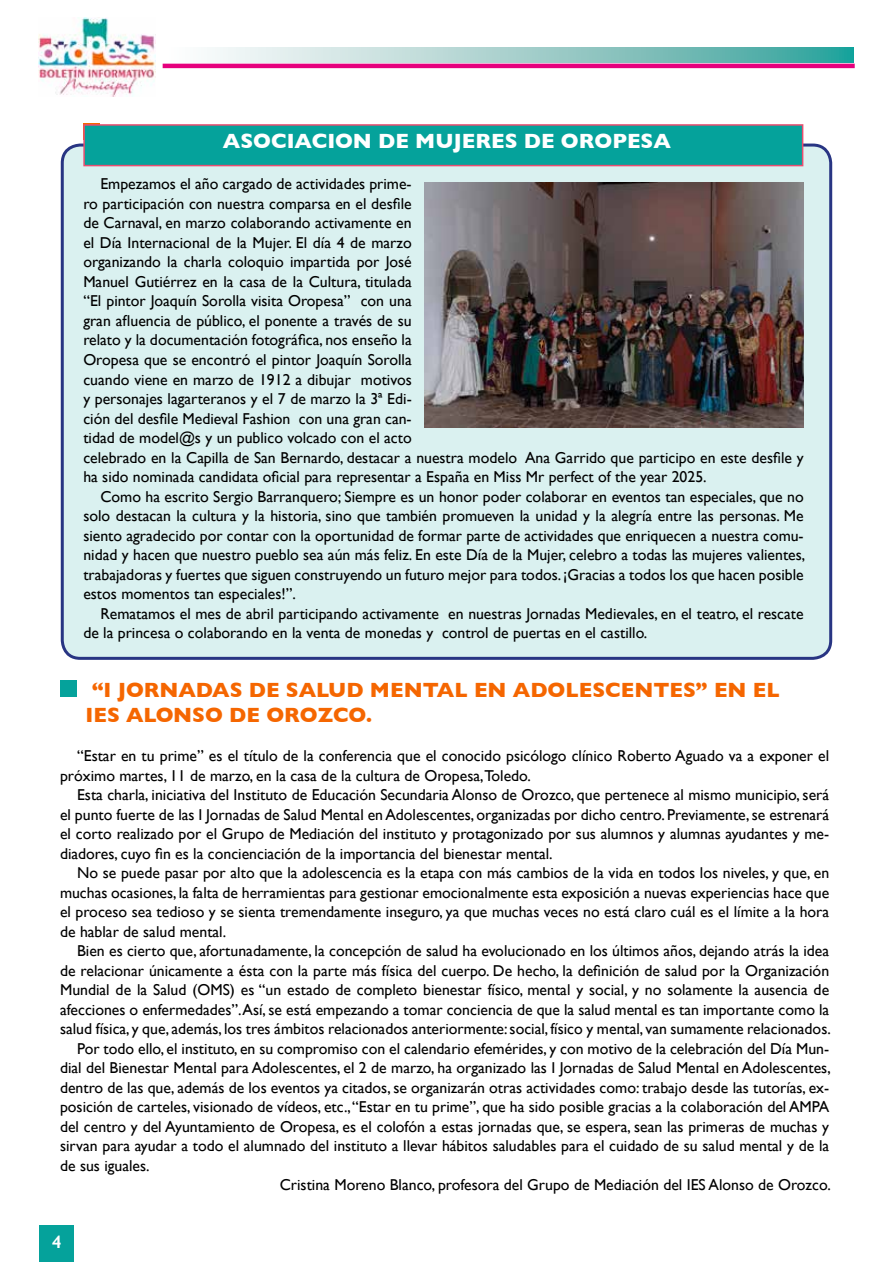
<style>
.page{position:relative;width:893px;height:1263px;background:#fff}
.page>*{position:absolute;margin:0;border:0;box-sizing:border-box;transform-origin:0 0}
.t1{font:700 21px/25.2px "Gill Sans";color:#f56600}
.t2{font:700 21px "Gill Sans";color:#fff}
.t3{font:600 18px "Gill Sans";color:#fff}
.t4{font:15.75px/19.5px "Gill Sans";color:#000}
</style>
<div class="page">
<img style="left:38px;top:17px;width:117px;height:79px">
<hr style="left:163px;top:64px;width:692px;height:4px;background:#e6007d">
<svg style="left:212px;top:48px;width:642px;height:15px;background:#9bcdc9"></svg>
<div style="left:39px;top:1225px;width:35px;height:37px;background:#05a29b"></div>
<div style="left:62px;top:145px;width:769px;height:513px;background:#daf1f0;border-radius:18px"></div>
<div style="left:60px;top:680px;width:17px;height:16px;background:#05a29b"></div>
<img style="left:424px;top:183px;width:380px;height:245px">
<div style="left:83px;top:124px;width:720px;height:42px;background:#05a29b;border:2px solid #e94e70"></div>
<h1 class="t2" style="left:223px;top:124px;width:450px">ASOCIACION DE MUJERES DE OROPESA</h1>
<p class="t4" style="left:83px;top:174px;width:722px;text-indent:17px">Empezamos el año cargado de actividades prime-<br>ro participación con nuestra comparsa en el desfile<br>de Carnaval, en marzo colaborando activamente en<br>el Día Internacional de la Mujer. El día 4 de marzo<br>organizando la charla coloquio impartida por José<br>Manuel Gutiérrez en la casa de la Cultura, titulada<br>“El pintor Joaquín Sorolla visita Oropesa” con una<br>gran afluencia de público, el ponente a través de su<br>relato y la documentación fotográfica, nos enseño la<br>Oropesa que se encontró el pintor Joaquín Sorolla<br>cuando viene en marzo de 1912 a dibujar motivos<br>y personajes lagarteranos y el 7 de marzo la 3ª Edi-<br>ción del desfile Medieval Fashion con una gran can-<br>tidad de model@s y un publico volcado con el acto<br>celebrado en la Capilla de San Bernardo, destacar a nuestra modelo Ana Garrido que participo en este desfile y ha sido nominada candidata oficial para representar a España en Miss Mr perfect of the year 2025.</p>
<p class="t4" style="left:83px;top:486px;width:723px;text-align:justify;text-indent:17px">Como ha escrito Sergio Barranquero; Siempre es un honor poder colaborar en eventos tan especiales, que no solo destacan la cultura y la historia, sino que también promueven la unidad y la alegría entre las personas. Me siento agradecido por contar con la oportunidad de formar parte de actividades que enriquecen a nuestra comu&shy;nidad y hacen que nuestro pueblo sea aún más feliz. En este Día de la Mujer, celebro a todas las mujeres valientes, trabajadoras y fuertes que siguen construyendo un futuro mejor para todos. ¡Gracias a todos los que hacen posible estos momentos tan especiales!”.</p>
<p class="t4" style="left:83px;top:603px;width:722px;text-indent:17px">Rematamos el mes de abril participando activamente en nuestras Jornadas Medievales, en el teatro, el rescate de la princesa o colaborando en la venta de monedas y control de puertas en el castillo.</p>
<h1 class="t1" style="left:86px;top:676px;width:696px">“I JORNADAS DE SALUD MENTAL EN ADOLESCENTES” EN EL<br>IES ALONSO DE OROZCO.</h1>
<p class="t4" style="left:60px;top:746px;width:771px;text-indent:17px">“Estar en tu prime” es el título de la conferencia que el conocido psicólogo clínico Roberto Aguado va a exponer el próximo martes, 11 de marzo, en la casa de la cultura de Oropesa,Toledo.</p>
<p class="t4" style="left:60px;top:785px;width:771px;text-align:justify;text-indent:17px">Esta charla, iniciativa del Instituto de Educación Secundaria Alonso de Orozco, que pertenece al mismo municipio, será el punto fuerte de las I Jornadas de Salud Mental en Adolescentes, organizadas por dicho centro. Previamente, se estrenará el corto realizado por el Grupo de Mediación del instituto y protagonizado por sus alumnos y alumnas ayudantes y me&shy;diadores, cuyo fin es la concienciación de la importancia del bienestar mental.</p>
<p class="t4" style="left:60px;top:863px;width:771px;text-align:justify;text-indent:17px">No se puede pasar por alto que la adolescencia es la etapa con más cambios de la vida en todos los niveles, y que, en muchas ocasiones, la falta de herramientas para gestionar emocionalmente esta exposición a nuevas experiencias hace que el proceso sea tedioso y se sienta tremendamente inseguro, ya que muchas veces no está claro cuál es el límite a la hora de hablar de salud mental.</p>
<p class="t4" style="left:77px;top:941px;width:754px">Bien es cierto que, afortunadamente, la concepción de salud ha evolucionado en los últimos años, dejando atrás la idea</p>
<p class="t4" style="left:60px;top:961px;width:771px">de relacionar únicamente a ésta con la parte más física del cuerpo. De hecho, la definición de salud por la Organización</p>
<p class="t4" style="left:60px;top:980px;width:771px">Mundial de la Salud (OMS) es “un estado de completo bienestar físico, mental y social, y no solamente la ausencia de</p>
<p class="t4" style="left:60px;top:1000px;width:771px">afecciones o enfermedades”.Así, se está empezando a tomar conciencia de que la salud mental es tan importante como la</p>
<p class="t4" style="left:60px;top:1019px;width:772px">salud física, y que, además, los tres ámbitos relacionados anteriormente: social, físico y mental, van sumamente relacionados.</p>
<p class="t4" style="left:77px;top:1039px;width:754px">Por todo ello, el instituto, en su compromiso con el calendario efemérides, y con motivo de la celebración del Día Mun-</p>
<p class="t4" style="left:60px;top:1058px;width:772px">dial del Bienestar Mental para Adolescentes, el 2 de marzo, ha organizado las I Jornadas de Salud Mental en Adolescentes,</p>
<p class="t4" style="left:60px;top:1078px;width:771px">dentro de las que, además de los eventos ya citados, se organizarán otras actividades como: trabajo desde las tutorías, ex-</p>
<p class="t4" style="left:60px;top:1097px;width:771px">posición de carteles, visionado de vídeos, etc., “Estar en tu prime”, que ha sido posible gracias a la colaboración del AMPA</p>
<p class="t4" style="left:60px;top:1117px;width:771px">del centro y del Ayuntamiento de Oropesa, es el colofón a estas jornadas que, se espera, sean las primeras de muchas y</p>
<p class="t4" style="left:60px;top:1136px;width:771px">sirvan para ayudar a todo el alumnado del instituto a llevar hábitos saludables para el cuidado de su salud mental y de la</p>
<p class="t4" style="left:60px;top:1156px;width:91px">de sus iguales.</p>
<p class="t4" style="left:280px;top:1175px;width:552px">Cristina Moreno Blanco, profesora del Grupo de Mediación del IES Alonso de Orozco.</p>
<p class="t3" style="left:52px;top:1231px;width:11px">4</p>
</div>
